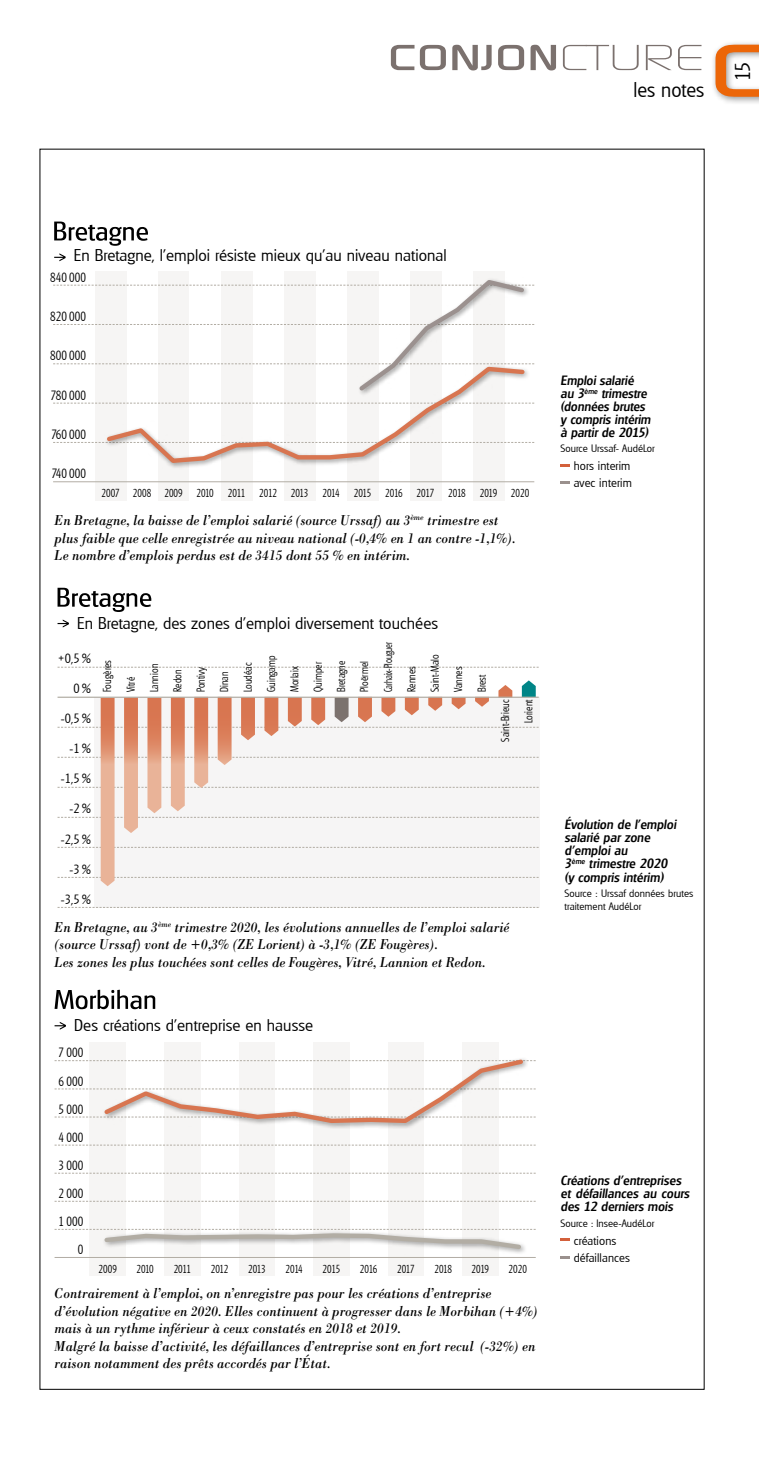
<style>
.page{position:relative;width:759px;height:1469px;background:#fff}
.page>*{position:absolute;margin:0;border:0;box-sizing:border-box;transform-origin:0 0}
.t1{font:500 35px "Digital";color:#7b716e;scale:1.44 1}
.t2{font:300 21px "Glasgow";color:#000;scale:.96 1}
.t3{font:300 16.62px "Glasgow";letter-spacing:.005em;color:#000}
.t4{font:italic 14.88px/17.5px "Bodoni BT";color:#000;scale:.9 1}
.t5{font:italic 500 13.12px/13.1px "Glasgow";letter-spacing:.005em;color:#000}
.t6{font:300 13.12px/28px "Glasgow";color:#000;text-align:justify;scale:.85 1}
.t7{font:300 13.12px "Glasgow";color:#000;scale:.95 1}
.t8{font:300 12.25px/17.5px "Glasgow";letter-spacing:.01em;color:#000}
.t9{font:300 11.38px "Glasgow";letter-spacing:.01em;color:#000;scale:.8 1}
.t10{font:300 11.38px "Glasgow";letter-spacing:-.025em;color:#000;scale:.8 1}
.t11{font:300 11.2px/23.4px "Glasgow";letter-spacing:.01em;color:#000;scale:.81 1}
.t12{font:300 11.2px "Glasgow";letter-spacing:-.01em;color:#000;scale:.71 1}
.t13{font:300 10.5px/12.2px "Glasgow";letter-spacing:.005em;color:#000}
.s1{font-weight:300}
</style>
<div class="page">
<div style="left:89px;top:1042px;width:37px;height:234px;background:#f6f5f4"></div>
<div style="left:164px;top:1042px;width:37px;height:234px;background:#f6f5f4"></div>
<div style="left:238px;top:1042px;width:38px;height:234px;background:#f6f5f4"></div>
<div style="left:313px;top:1042px;width:37px;height:234px;background:#f6f5f4"></div>
<div style="left:387px;top:1042px;width:38px;height:234px;background:#f6f5f4"></div>
<div style="left:462px;top:1042px;width:37px;height:234px;background:#f6f5f4"></div>
<div style="left:158px;top:272px;width:31px;height:229px;background:#f6f5f4"></div>
<div style="left:95px;top:272px;width:31px;height:229px;background:#f6f5f4"></div>
<div style="left:221px;top:272px;width:31px;height:229px;background:#f6f5f4"></div>
<div style="left:284px;top:272px;width:31px;height:229px;background:#f6f5f4"></div>
<div style="left:347px;top:272px;width:31px;height:229px;background:#f6f5f4"></div>
<div style="left:410px;top:272px;width:31px;height:229px;background:#f6f5f4"></div>
<div style="left:473px;top:272px;width:31px;height:229px;background:#f6f5f4"></div>
<div style="left:711px;top:40px;width:48px;height:65px;background:#000;opacity:.4"></div>
<svg style="left:716px;top:45px;width:43px;height:52px"></svg>
<svg style="left:561px;top:464px;width:9px;height:2px"></svg>
<svg style="left:561px;top:481px;width:9px;height:3px"></svg>
<svg style="left:54px;top:221px;width:94px;height:25px"></svg>
<svg style="left:54px;top:253px;width:12px;height:8px"></svg>
<svg style="left:55px;top:1144px;width:481px;height:1px"></svg>
<svg style="left:55px;top:1172px;width:481px;height:1px"></svg>
<svg style="left:55px;top:1200px;width:481px;height:1px"></svg>
<hr style="left:53px;top:481px;width:481px;height:1px;background:#b2ada4">
<hr style="left:55px;top:1257px;width:481px;height:1px;background:#b2ada4">
<svg style="left:561px;top:1238px;width:9px;height:3px"></svg>
<svg style="left:561px;top:1256px;width:9px;height:2px"></svg>
<svg style="left:55px;top:989px;width:100px;height:20px"></svg>
<svg style="left:55px;top:1022px;width:11px;height:7px"></svg>
<div style="left:104px;top:364px;width:427px;height:105px;background:#f6f5f4"></div>
<svg style="left:53px;top:277px;width:481px;height:188px"></svg>
<div style="left:94px;top:697px;width:446px;height:210px;background:#f6f5f5"></div>
<svg style="left:58px;top:588px;width:93px;height:24px"></svg>
<svg style="left:58px;top:619px;width:11px;height:8px"></svg>
<svg style="left:58px;top:667px;width:481px;height:1px"></svg>
<svg style="left:58px;top:907px;width:481px;height:1px"></svg>
<svg style="left:58px;top:680px;width:481px;height:206px"></svg>
<hr style="left:58px;top:696px;width:481px;height:2px;background:#b2ada4">
<div style="left:102px;top:1056px;width:427px;height:72px;background:#000;opacity:.4"></div>
<svg style="left:55px;top:1056px;width:481px;height:69px"></svg>
<div style="left:102px;top:1230px;width:425px;height:25px;background:#f6f5f4"></div>
<svg style="left:55px;top:1228px;width:481px;height:23px"></svg>
<h1 class="t1" style="left:388px;top:37px;width:221px">CONJON<span class="s1">CTURE</span></h1>
<h2 class="t2" style="left:634px;top:75px;width:75px">les notes</h2>
<h2 class="t2" style="left:729px;top:81px;width:22px;rotate:-90deg">15</h2>
<p class="t3" style="left:74px;top:244px;width:374px">En Bretagne, l’emploi résiste mieux qu’au niveau national</p>
<p class="t6" style="left:50px;top:263px;width:44px">840 000</p>
<p class="t6" style="left:50px;top:302px;width:44px">820 000</p>
<p class="t6" style="left:50px;top:342px;width:44px">800 000</p>
<p class="t6" style="left:51px;top:381px;width:43px">780 000</p>
<p class="t6" style="left:51px;top:420px;width:42px">760 000</p>
<p class="t6" style="left:52px;top:459px;width:42px">740 000</p>
<p class="t9" style="left:101px;top:485px;width:536px">2007 2008 2009 2010 2011 2012 2013 2014 2015 2016 2017 2018 2019 2020</p>
<p class="t4" style="left:55px;top:511px;width:514px">En Bretagne, la baisse de l’emploi salarié (source Urssaf) au 3<sup>ème</sup> trimestre est plus faible que celle enregistrée au niveau national (-0,4% en 1 an contre -1,1%).<br>Le nombre d’emplois perdus est de 3415 dont 55 % en intérim.</p>
<p class="t3" style="left:77px;top:611px;width:362px">En Bretagne, des zones d’emploi diversement touchées</p>
<p class="t7" style="left:58px;top:650px;width:36px">+0,5 %</p>
<p class="t7" style="left:73px;top:680px;width:20px">0%</p>
<p class="t7" style="left:61px;top:710px;width:33px">-0,5 %</p>
<p class="t7" style="left:69px;top:740px;width:24px">-1%</p>
<p class="t7" style="left:61px;top:770px;width:33px">-1,5 %</p>
<p class="t7" style="left:69px;top:800px;width:24px">-2%</p>
<p class="t7" style="left:61px;top:830px;width:33px">-2,5 %</p>
<p class="t7" style="left:69px;top:860px;width:24px">-3%</p>
<p class="t7" style="left:61px;top:890px;width:33px">-3,5 %</p>
<p class="t12" style="left:381px;top:692px;width:73px;rotate:-90deg">Carhaix-Plouguer</p>
<p class="t11" style="left:423px;top:692px;width:48px;rotate:-90deg">Saint-Malo</p>
<p class="t11" style="left:259px;top:692px;width:47px;rotate:-90deg">Guingamp</p>
<p class="t11" style="left:306px;top:692px;width:39px;rotate:-90deg">Quimper</p>
<p class="t11" style="left:352px;top:692px;width:40px;rotate:-90deg">Ploërmel</p>
<p class="t11" style="left:400px;top:692px;width:34px;rotate:-90deg">Rennes</p>
<p class="t11" style="left:447px;top:692px;width:33px;rotate:-90deg">Vannes<br>Brest</p>
<p class="t11" style="left:96px;top:692px;width:41px;rotate:-90deg">Fougères</p>
<p class="t11" style="left:142px;top:692px;width:37px;rotate:-90deg">Lannion</p>
<p class="t11" style="left:189px;top:692px;width:32px;rotate:-90deg">Pontivy</p>
<p class="t11" style="left:236px;top:692px;width:38px;rotate:-90deg">Loudéac</p>
<p class="t11" style="left:283px;top:692px;width:34px;rotate:-90deg">Morlaix</p>
<p class="t11" style="left:330px;top:692px;width:40px;rotate:-90deg">Bretagne</p>
<p class="t11" style="left:119px;top:692px;width:20px;rotate:-90deg">Vitré</p>
<p class="t11" style="left:166px;top:692px;width:30px;rotate:-90deg">Redon</p>
<p class="t11" style="left:213px;top:692px;width:27px;rotate:-90deg">Dinan</p>
<p class="t11" style="left:493px;top:741px;width:54px;rotate:-90deg">Saint-Brieuc</p>
<p class="t4" style="left:55px;top:917px;width:507px">En Bretagne, au 3<sup>ème</sup> trimestre 2020, les évolutions annuelles de l’emploi salarié (source Urssaf) vont de +0,3% (ZE Lorient) à -3,1% (ZE Fougères).<br>Les zones les plus touchées sont celles de Fougères, Vitré, Lannion et Redon.</p>
<p class="t11" style="left:517px;top:723px;width:31px;rotate:-90deg">Lorient</p>
<p class="t3" style="left:74px;top:1013px;width:240px">Des créations d’entreprise en hausse</p>
<p class="t6" style="left:59px;top:1038px;width:30px">7 000<br>6 000<br>5 000<br>4 000<br>3 000</p>
<p class="t6" style="left:59px;top:1179px;width:30px">2 000</p>
<p class="t6" style="left:59px;top:1207px;width:30px">1 000</p>
<p class="t6" style="left:78px;top:1235px;width:8px">0</p>
<p class="t10" style="left:99px;top:1261px;width:25px">2009</p>
<p class="t10" style="left:136px;top:1261px;width:23px">2010</p>
<p class="t10" style="left:174px;top:1261px;width:23px">2011</p>
<p class="t10" style="left:211px;top:1261px;width:24px">2012</p>
<p class="t10" style="left:248px;top:1261px;width:24px">2013</p>
<p class="t10" style="left:285px;top:1261px;width:23px">2014</p>
<p class="t10" style="left:323px;top:1261px;width:24px">2015</p>
<p class="t10" style="left:360px;top:1261px;width:23px">2016</p>
<p class="t10" style="left:397px;top:1261px;width:24px">2017</p>
<p class="t10" style="left:434px;top:1261px;width:24px">2018</p>
<p class="t10" style="left:472px;top:1261px;width:23px">2019</p>
<p class="t10" style="left:508px;top:1261px;width:25px">2020</p>
<p class="t4" style="left:55px;top:1284px;width:539px">Contrairement à l’emploi, on n’enregistre pas pour les créations d’entreprise d’évolution négative en 2020. Elles continuent à progresser dans le Morbihan (+4%) mais à un rythme inférieur à ceux constatés en 2018 et 2019.<br>Malgré la baisse d’activité, les défaillances d’entreprise sont en fort recul (-32%) en raison notamment des prêts accordés par l’État.</p>
<p class="t5" style="left:561px;top:373px;width:92px">Emploi salarié<br>au 3<sup>ème</sup> trimestre (données brutes y compris intérim à partir de 2015)</p>
<p class="t13" style="left:561px;top:442px;width:96px">Source Urssaf- AudéLor</p>
<p class="t8" style="left:574px;top:456px;width:60px">hors interim avec interim</p>
<p class="t5" style="left:565px;top:817px;width:113px">Évolution de l’emploi salarié par zone d’emploi au<br>3<sup>ème</sup> trimestre 2020 (y compris intérim)</p>
<p class="t13" style="left:565px;top:887px;width:130px">Source : Urssaf données brutes traitement AudéLor</p>
<p class="t5" style="left:561px;top:1173px;width:130px">Créations d’entreprises et défaillances au cours des 12 derniers mois</p>
<p class="t13" style="left:561px;top:1217px;width:95px">Source : Insee-AudéLor</p>
<p class="t8" style="left:574px;top:1231px;width:58px">créations défaillances</p>
</div>
